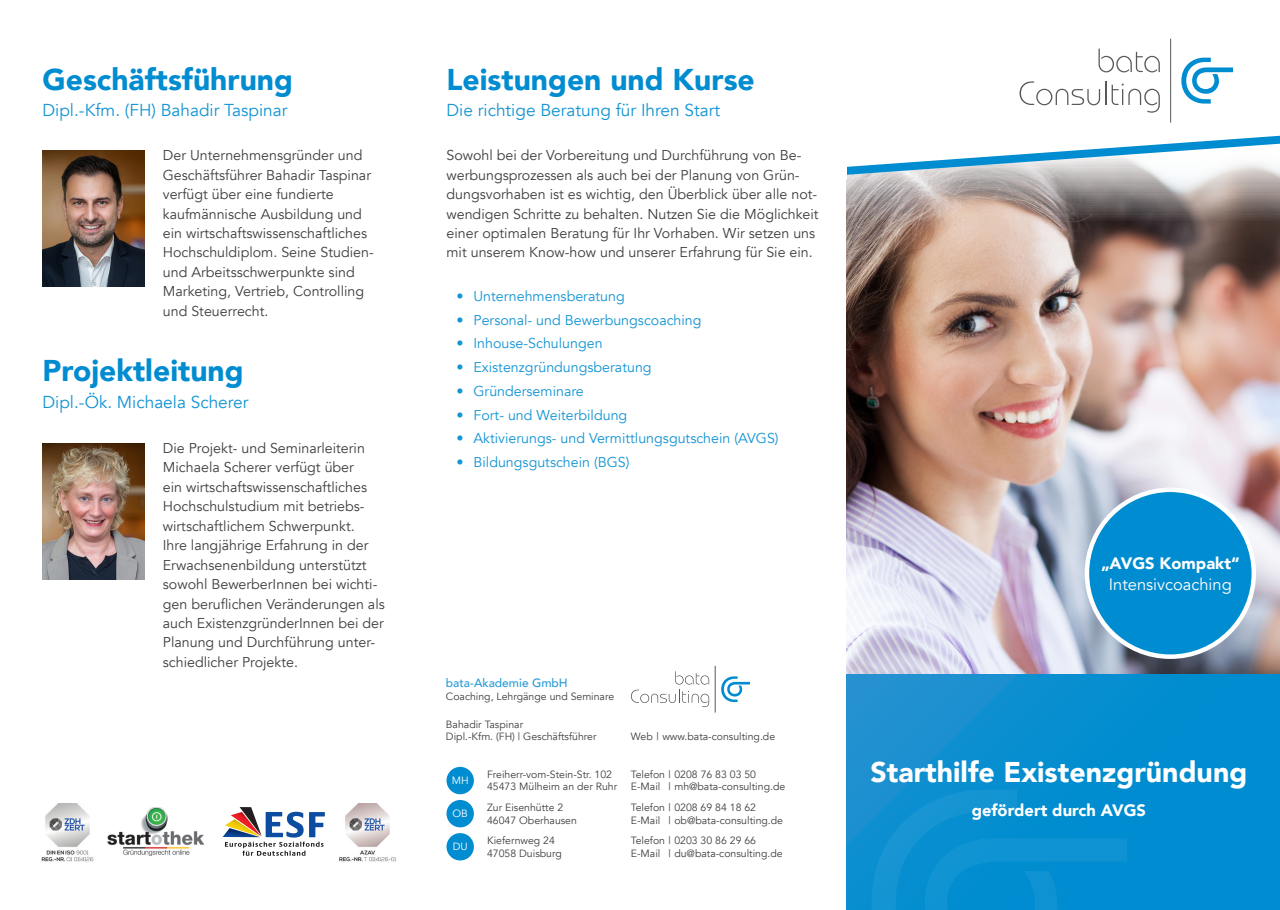
<style>
.page{position:relative;width:1280px;height:910px;background:#fff}
.page>*{position:absolute;margin:0;border:0;box-sizing:border-box;transform-origin:0 0}
.t1{font:900 30px "Avenir";color:#008cd0}
.t2{font:900 28.5px "Avenir";color:#fff}
.t3{font:17.25px "Avenir";color:#1394d3}
.t4{font:900 16.5px "Avenir";color:#fff}
.t5{font:16.5px "Avenir";color:#fff}
.t6{font:14.25px/19.5px "Avenir";color:#3e3e3f}
.t7{font:14.25px "Avenir";color:#1394d3}
.t8{font:500 12px "Avenir";color:#289cd7}
.t9{font:10.5px/12.6px "Avenir";color:#3e3e3f}
.t10{font:10.5px "Avenir";color:#fff}
</style>
<div class="page">
<img style="left:846px;top:175px;width:434px;height:499px">
<div style="left:846px;top:674px;width:434px;height:236px;background:linear-gradient(to right,#1d91d0,#008bd0)"></div>
<svg style="left:871px;top:790px;width:256px;height:120px;background:#088fd0"></svg>
<svg style="left:847px;top:167px;width:433px;height:8px"></svg>
<svg style="left:847px;top:59px;width:433px;height:108px"></svg>
<svg style="left:1181px;top:58px;width:52px;height:46px"></svg>
<svg style="left:1019px;top:81px;width:141px;height:32px"></svg>
<svg style="left:1098px;top:49px;width:62px;height:23px"></svg>
<hr style="left:1170px;top:39px;width:1px;height:84px;background:#57585a">
<img style="left:108px;top:807px;width:95px;height:49px">
<svg style="left:223px;top:807px;width:102px;height:49px"></svg>
<img style="left:41px;top:803px;width:53px;height:59px">
<img style="left:339px;top:803px;width:57px;height:59px">
<div style="left:446px;top:767px;width:28px;height:27px;background:#008cd0;border-radius:50%"></div>
<div style="left:446px;top:800px;width:28px;height:27px;background:#008cd0;border-radius:50%"></div>
<div style="left:446px;top:833px;width:28px;height:27px;background:#008cd0;border-radius:50%"></div>
<svg style="left:721px;top:676px;width:29px;height:26px"></svg>
<svg style="left:631px;top:671px;width:78px;height:36px"></svg>
<hr style="left:715px;top:666px;width:1px;height:47px;background:#57585a">
<div style="left:1087px;top:490px;width:167px;height:167px;background:#008cd0;border-radius:50%"></div>
<div style="left:1085px;top:488px;width:171px;height:171px;border:4px solid #fff;border-radius:50%"></div>
<img style="left:43px;top:150px;width:102px;height:137px">
<img style="left:43px;top:443px;width:102px;height:136px">
<h1 class="t1" style="left:43px;top:53px;width:252px">Geschäftsführung</h1>
<p class="t3" style="left:43px;top:100px;width:247px">Dipl.-Kfm. (FH) Bahadir Taspinar</p>
<p class="t6" style="left:163px;top:146px;width:212px">Der Unternehmensgründer und<br>Geschäftsführer Bahadir Taspinar verfügt über eine fundierte kaufmännische Ausbildung und ein wirtschaftswissenschaftliches<br>Hochschuldiplom. Seine Studien&shy;und Arbeitsschwerpunkte sind<br>Marketing, Vertrieb, Controlling und Steuerrecht.</p>
<h1 class="t1" style="left:43px;top:345px;width:203px">Projektleitung</h1>
<p class="t3" style="left:43px;top:392px;width:208px">Dipl.-Ök. Michaela Scherer</p>
<p class="t6" style="left:163px;top:438px;width:223px">Die Projekt- und Seminarleiterin Michaela Scherer verfügt über<br>ein wirtschaftswissenschaftliches Hochschulstudium mit betriebs&shy;wirtschaftlichem Schwerpunkt.<br>Ihre langjährige Erfahrung in der Erwachsenenbildung unterstützt sowohl BewerberInnen bei wichti&shy;gen beruflichen Veränderungen als auch ExistenzgründerInnen bei der Planung und Durchführung unter&shy;schiedlicher Projekte.</p>
<h1 class="t1" style="left:446px;top:53px;width:310px">Leistungen und Kurse</h1>
<p class="t3" style="left:446px;top:100px;width:275px">Die richtige Beratung für Ihren Start</p>
<p class="t6" style="left:446px;top:146px;width:374px">Sowohl bei der Vorbereitung und Durchführung von Be&shy;werbungsprozessen als auch bei der Planung von Grün&shy;dungsvorhaben ist es wichtig, den Überblick über alle not&shy;wendigen Schritte zu behalten. Nutzen Sie die Möglichkeit einer optimalen Beratung für Ihr Vorhaben. Wir setzen uns mit unserem Know-how und unserer Erfahrung für Sie ein.</p>
<p class="t7" style="left:456px;top:287px;width:170px">• Unternehmensberatung</p>
<p class="t7" style="left:456px;top:311px;width:247px">• Personal- und Bewerbungscoaching</p>
<p class="t7" style="left:456px;top:335px;width:148px">• Inhouse-Schulungen</p>
<p class="t7" style="left:456px;top:359px;width:197px">• Existenzgründungsberatung</p>
<p class="t7" style="left:456px;top:382px;width:129px">• Gründerseminare</p>
<p class="t7" style="left:456px;top:406px;width:172px">• Fort- und Weiterbildung</p>
<p class="t7" style="left:456px;top:430px;width:324px">• Aktivierungs- und Vermittlungsgutschein (AVGS)</p>
<p class="t7" style="left:456px;top:454px;width:175px">• Bildungsgutschein (BGS)</p>
<p class="t8" style="left:446px;top:673px;width:123px">bata-Akademie GmbH</p>
<p class="t9" style="left:446px;top:690px;width:170px">Coaching, Lehrgänge und Seminare</p>
<p class="t9" style="left:446px;top:718px;width:152px">Bahadir Taspinar<br>Dipl.-Kfm. (FH) | Geschäftsführer</p>
<p class="t10" style="left:452px;top:774px;width:18px">MH</p>
<p class="t10" style="left:452px;top:807px;width:17px">OB</p>
<p class="t10" style="left:453px;top:840px;width:16px">DU</p>
<p class="t9" style="left:487px;top:768px;width:132px">Freiherr-vom-Stein-Str. 102<br>45473 Mülheim an der Ruhr</p>
<p class="t9" style="left:487px;top:801px;width:91px">Zur Eisenhütte 2<br>46047 Oberhausen</p>
<p class="t9" style="left:487px;top:834px;width:76px">Kiefernweg 24<br>47058 Duisburg</p>
<p class="t9" style="left:631px;top:730px;width:146px">Web | www.bata-consulting.de</p>
<p class="t9" style="left:631px;top:768px;width:156px">Telefon | 0208 76 83 03 50<br>E-Mail | mh@bata-consulting.de</p>
<p class="t9" style="left:631px;top:801px;width:154px">Telefon | 0208 69 84 18 62<br>E-Mail | ob@bata-consulting.de</p>
<p class="t9" style="left:631px;top:834px;width:153px">Telefon | 0203 30 86 29 66<br>E-Mail | du@bata-consulting.de</p>
<p class="t4" style="left:1101px;top:549px;width:140px">„AVGS Kompakt“</p>
<p class="t5" style="left:1109px;top:575px;width:124px">Intensivcoaching</p>
<h2 class="t2" style="left:870px;top:747px;width:378px">Starthilfe Existenzgründung</h2>
<p class="t4" style="left:972px;top:796px;width:176px">gefördert durch AVGS</p>
</div>
